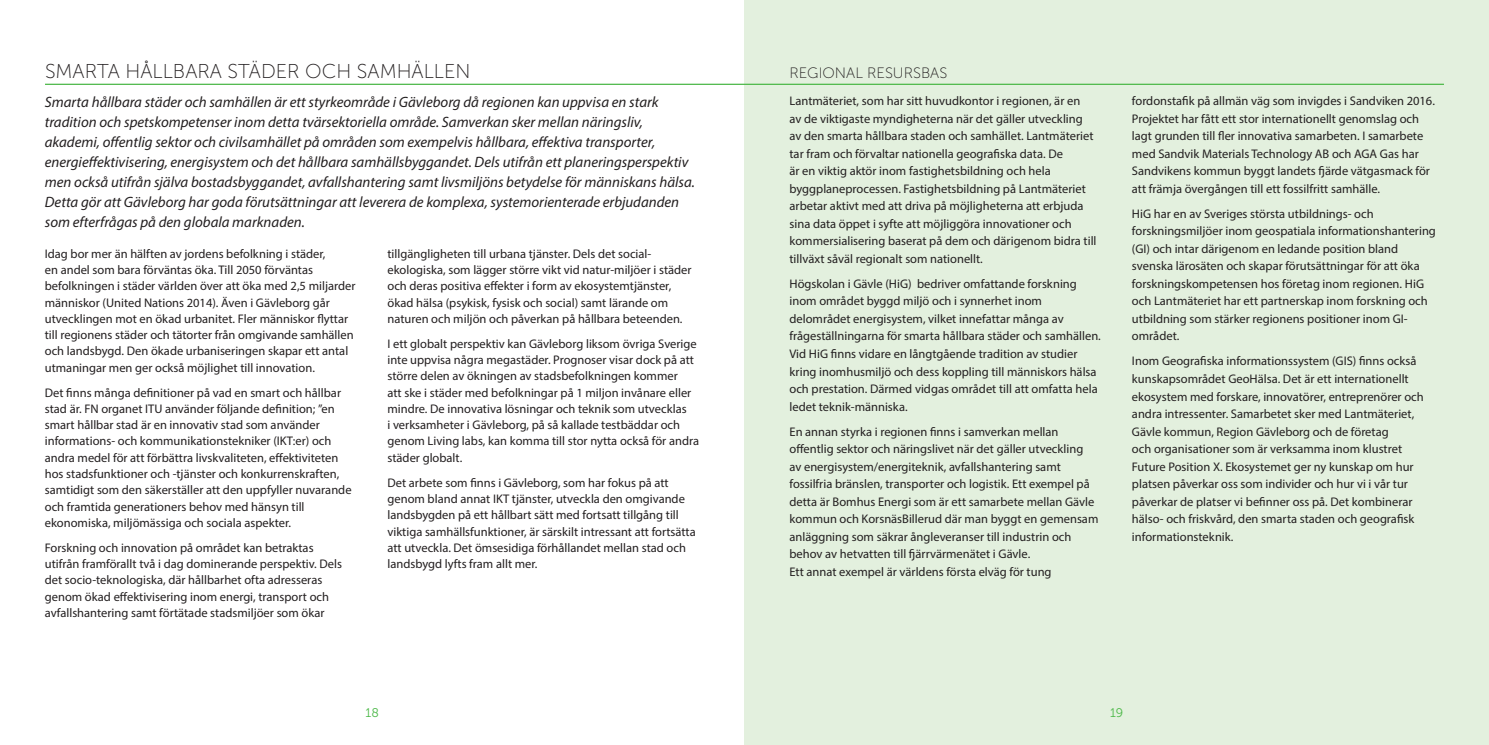
<style>
.page{position:relative;width:1489px;height:745px;background:#fff}
.page>*{position:absolute;margin:0;border:0;box-sizing:border-box;transform-origin:0 0}
.t1{font:20px "Museo Sans 100";color:#231f20}
.t2{font:italic 15px/20px "Myriad Pro";color:#231f20}
.t3{font:15px "Museo Sans 100";color:#231f20}
.t4{font:12.5px/17.5px "Myriad Pro";color:#231f20}
.t5{font:12.5px "Museo Sans 300";color:#4cb848}
</style>
<div class="page">
<div style="left:744px;top:0;width:744px;height:744px;background:#e3f0de"></div>
<hr style="left:45px;top:84px;width:1398px;height:1px;background:#4cb848">
<h1 class="t1" style="left:45px;top:61px;width:427px">SMARTA HÅLLBARA STÄDER OCH SAMHÄLLEN</h1>
<p class="t2" style="left:45px;top:92px;width:651px">Smarta hållbara städer och samhällen är ett styrkeområde i Gävleborg då regionen kan uppvisa en stark tradition och spetskompetenser inom detta tvärsektoriella område. Samverkan sker mellan näringsliv, akademi, offentlig sektor och civilsamhället på områden som exempelvis hållbara, effektiva transporter, energieffektivisering, energisystem och det hållbara samhällsbyggandet. Dels utifrån ett planeringsperspektiv men också utifrån själva bostadsbyggandet, avfallshantering samt livsmiljöns betydelse för människans hälsa.<br>Detta gör att Gävleborg har goda förutsättningar att leverera de komplexa, systemorienterade erbjudanden som efterfrågas på den globala marknaden.</p>
<p class="t4" style="left:387px;top:245px;width:305px;line-height:16.2px">tillgängligheten till urbana tjänster. Dels det social&shy;ekologiska, som lägger större vikt vid natur-miljöer i städer och deras positiva effekter i form av ekosystemtjänster, ökad hälsa (psykisk, fysisk och social) samt lärande om naturen och miljön och påverkan på hållbara beteenden.</p>
<p class="t4" style="left:387px;top:335px;width:313px;line-height:16.2px">I ett globalt perspektiv kan Gävleborg liksom övriga Sverige inte uppvisa några megastäder. Prognoser visar dock på att större delen av ökningen av stadsbefolkningen kommer<br>att ske i städer med befolkningar på 1 miljon invånare eller mindre. De innovativa lösningar och teknik som utvecklas<br>i verksamheter i Gävleborg, på så kallade testbäddar och genom Living labs, kan komma till stor nytta också för andra städer globalt.</p>
<p class="t4" style="left:387px;top:474px;width:310px;line-height:16.2px">Det arbete som finns i Gävleborg, som har fokus på att genom bland annat IKT tjänster, utveckla den omgivande landsbygden på ett hållbart sätt med fortsatt tillgång till viktiga samhällsfunktioner, är särskilt intressant att fortsätta att utveckla. Det ömsesidiga förhållandet mellan stad och landsbygd lyfts fram allt mer.</p>
<p class="t4" style="left:45px;top:245px;width:312px;line-height:16.2px">Idag bor mer än hälften av jordens befolkning i städer,<br>en andel som bara förväntas öka. Till 2050 förväntas befolkningen i städer världen över att öka med 2,5 miljarder människor (United Nations 2014). Även i Gävleborg går utvecklingen mot en ökad urbanitet. Fler människor flyttar till regionens städer och tätorter från omgivande samhällen och landsbygd. Den ökade urbaniseringen skapar ett antal utmaningar men ger också möjlighet till innovation.</p>
<p class="t4" style="left:45px;top:384px;width:308px;line-height:16.2px">Det finns många definitioner på vad en smart och hållbar stad är. FN organet ITU använder följande definition; ”en smart hållbar stad är en innovativ stad som använder informations- och kommunikationstekniker (IKT:er) och andra medel för att förbättra livskvaliteten, effektiviteten hos stadsfunktioner och -tjänster och konkurrenskraften, samtidigt som den säkerställer att den uppfyller nuvarande och framtida generationers behov med hänsyn till ekonomiska, miljömässiga och sociala aspekter.</p>
<p class="t4" style="left:45px;top:539px;width:299px;line-height:16.2px">Forskning och innovation på området kan betraktas utifrån framförallt två i dag dominerande perspektiv. Dels det socio-teknologiska, där hållbarhet ofta adresseras genom ökad effektivisering inom energi, transport och avfallshantering samt förtätade stadsmiljöer som ökar</p>
<p class="t5" style="left:365px;top:705px;width:15px">18</p>
<p class="t3" style="left:789px;top:65px;width:159px">REGIONAL RESURSBAS</p>
<p class="t4" style="left:789px;top:92px;width:308px">Lantmäteriet, som har sitt huvudkontor i regionen, är en<br>av de viktigaste myndigheterna när det gäller utveckling av den smarta hållbara staden och samhället. Lantmäteriet tar fram och förvaltar nationella geografiska data. De<br>är en viktig aktör inom fastighetsbildning och hela byggplaneprocessen. Fastighetsbildning på Lantmäteriet arbetar aktivt med att driva på möjligheterna att erbjuda sina data öppet i syfte att möjliggöra innovationer och kommersialisering baserat på dem och därigenom bidra till tillväxt såväl regionalt som nationellt.</p>
<p class="t4" style="left:789px;top:274px;width:313px">Högskolan i Gävle (HiG) bedriver omfattande forskning inom området byggd miljö och i synnerhet inom delområdet energisystem, vilket innefattar många av frågeställningarna för smarta hållbara städer och samhällen.<br>Vid HiG finns vidare en långtgående tradition av studier kring inomhusmiljö och dess koppling till människors hälsa och prestation. Därmed vidgas området till att omfatta hela ledet teknik-människa.</p>
<p class="t4" style="left:789px;top:422px;width:310px">En annan styrka i regionen finns i samverkan mellan offentlig sektor och näringslivet när det gäller utveckling av energisystem/energiteknik, avfallshantering samt fossilfria bränslen, transporter och logistik. Ett exempel på detta är Bomhus Energi som är ett samarbete mellan Gävle kommun och KorsnäsBillerud där man byggt en gemensam anläggning som säkrar ångleveranser till industrin och behov av hetvatten till fjärrvärmenätet i Gävle.<br>Ett annat exempel är världens första elväg för tung</p>
<p class="t4" style="left:1131px;top:92px;width:304px">fordonstafik på allmän väg som invigdes i Sandviken 2016.<br>Projektet har fått ett stor internationellt genomslag och lagt grunden till fler innovativa samarbeten. I samarbete med Sandvik Materials Technology AB och AGA Gas har Sandvikens kommun byggt landets fjärde vätgasmack för att främja övergången till ett fossilfritt samhälle.</p>
<p class="t4" style="left:1131px;top:204px;width:305px">HiG har en av Sveriges största utbildnings- och forskningsmiljöer inom geospatiala informationshantering (GI) och intar därigenom en ledande position bland svenska lärosäten och skapar förutsättningar för att öka forskningskompetensen hos företag inom regionen. HiG och Lantmäteriet har ett partnerskap inom forskning och utbildning som stärker regionens positioner inom GI&shy;området.</p>
<p class="t4" style="left:1131px;top:352px;width:293px">Inom Geografiska informationssystem (GIS) finns också kunskapsområdet GeoHälsa. Det är ett internationellt ekosystem med forskare, innovatörer, entreprenörer och andra intressenter. Samarbetet sker med Lantmäteriet, Gävle kommun, Region Gävleborg och de företag<br>och organisationer som är verksamma inom klustret Future Position X. Ekosystemet ger ny kunskap om hur platsen påverkar oss som individer och hur vi i vår tur påverkar de platser vi befinner oss på. Det kombinerar hälso- och friskvård, den smarta staden och geografisk informationsteknik.</p>
<p class="t5" style="left:1110px;top:705px;width:15px">19</p>
</div>
